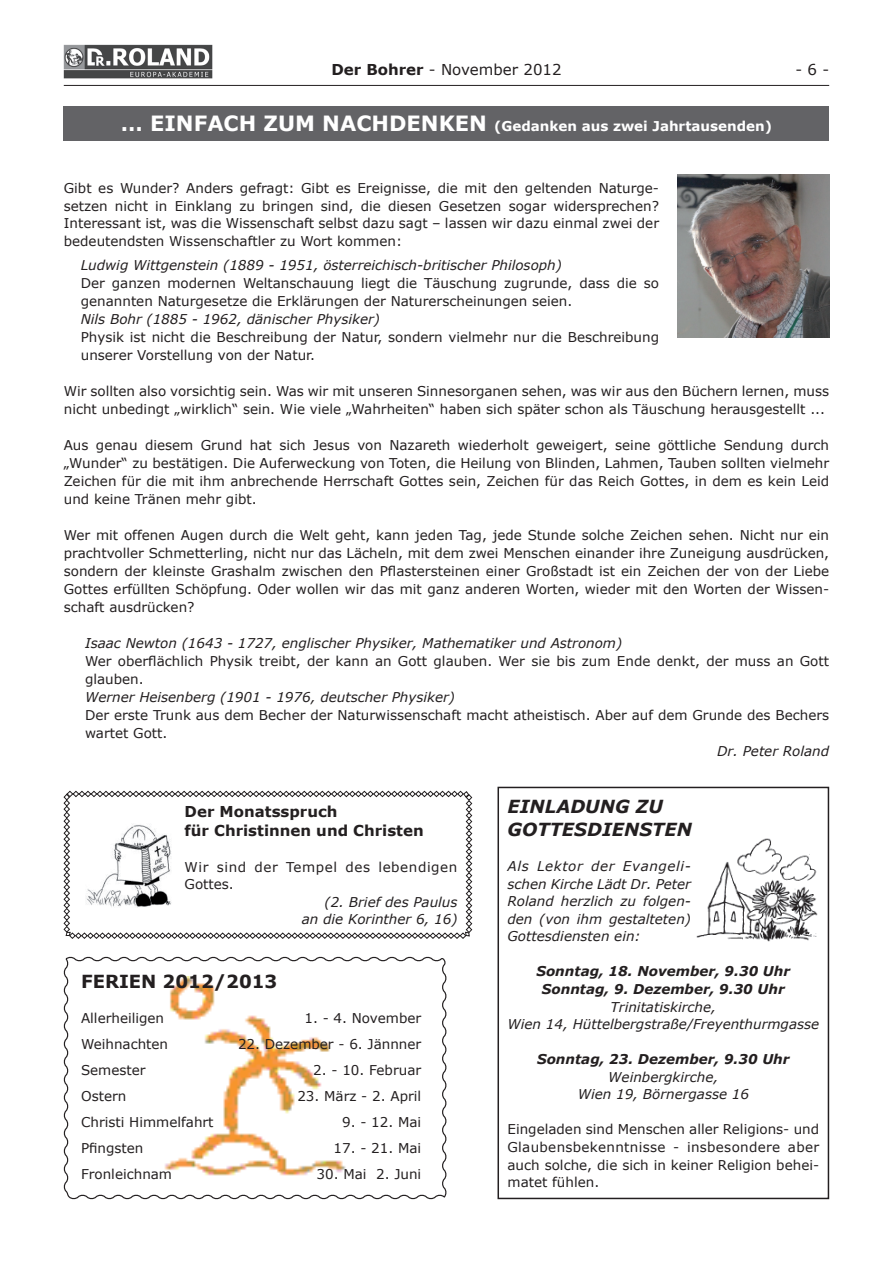
<style>
.page{position:relative;width:893px;height:1263px;background:#fff}
.page>*{position:absolute;margin:0;border:0;box-sizing:border-box;transform-origin:0 0}
.t1{font:700 21px "Verdana";letter-spacing:.07em;color:#fff}
.t2{font:italic 700 18px/23.4px "Verdana";color:#231f20}
.t3{font:700 18px "Verdana";color:#231f20}
.t4{font:700 15px/19.5px "Verdana";color:#231f20}
.t5{font:15px "Verdana";color:#231f20}
.t6{font:13.5px/18px "Verdana";color:#231f20}
.t7{font:italic 13.5px/17.5px "Verdana";color:#231f20;text-align:center}
.t8{font:italic 700 13.5px/17.5px "Verdana";color:#231f20;text-align:center}
.t9{font:700 13.5px "Verdana";color:#fff}
.t10{font:13.5px/17.5px "Verdana";letter-spacing:.04em;color:#231f20}
.s1{font-weight:700}
.s2{font-size:21px}
</style>
<div class="page">
<img style="left:64px;top:45px;width:149px;height:34px">
<hr style="left:64px;top:85px;width:765px;height:1px;background:#231f20">
<div style="left:497px;top:787px;width:332px;height:412px;border:2px solid #231f20"></div>
<img style="left:696px;top:838px;width:122px;height:104px">
<svg style="left:63px;top:790px;width:409px;height:149px"></svg>
<img style="left:86px;top:824px;width:87px;height:83px">
<div style="left:64px;top:106px;width:765px;height:34px;background:#636366"></div>
<svg style="left:63px;top:956px;width:384px;height:244px"></svg>
<img style="left:677px;top:174px;width:152px;height:164px">
<p class="t5" style="left:331px;top:60px;width:232px"><span class="s1">Der Bohrer</span> - November 2012</p>
<p class="t5" style="left:795px;top:60px;width:35px">- 6 -</p>
<h1 class="t1" style="left:121px;top:110px;width:160px">… einfach zum</h1>
<p class="t9" style="left:322px;top:118px;width:451px"><span class="s2">Nachde nke n</span> (Gedanken aus zwei Jahrtausenden)</p>
<p class="t6" style="left:64px;top:179px;width:597px;line-height:17.5px;text-align:justify">Gibt es Wunder? Anders gefragt: Gibt es Ereignisse, die mit den geltenden Naturge&shy;setzen nicht in Einklang zu bringen sind, die diesen Gesetzen sogar widersprechen?<br>Interessant ist, was die Wissenschaft selbst dazu sagt – lassen wir dazu einmal zwei der bedeutendsten Wissenschaftler zu Wort kommen:</p>
<p class="t7" style="left:81px;top:256px;width:483px">Ludwig Wittgenstein (1889 - 1951, österreichisch-britischer Philosoph)</p>
<p class="t6" style="left:81px;top:274px;width:580px">Der ganzen modernen Weltanschauung liegt die Täuschung zugrunde, dass die so genannten Naturgesetze die Erklärungen der Naturerscheinungen seien.</p>
<p class="t7" style="left:81px;top:310px;width:301px">Nils Bohr (1885 - 1962, dänischer Physiker)</p>
<p class="t6" style="left:81px;top:328px;width:580px">Physik ist nicht die Beschreibung der Natur, sondern vielmehr nur die Beschreibung unserer Vorstellung von der Natur.</p>
<p class="t6" style="left:64px;top:382px;width:767px">Wir sollten also vorsichtig sein. Was wir mit unseren Sinnesorganen sehen, was wir aus den Büchern lernen, muss nicht unbedingt „wirklich“ sein. Wie viele „Wahrheiten“ haben sich später schon als Täuschung herausgestellt ...</p>
<p class="t6" style="left:64px;top:436px;width:767px;text-align:justify">Aus genau diesem Grund hat sich Jesus von Nazareth wiederholt geweigert, seine göttliche Sendung durch „Wunder“ zu bestätigen. Die Auferweckung von Toten, die Heilung von Blinden, Lahmen, Tauben sollten vielmehr Zeichen für die mit ihm anbrechende Herrschaft Gottes sein, Zeichen für das Reich Gottes, in dem es kein Leid und keine Tränen mehr gibt.</p>
<p class="t6" style="left:64px;top:526px;width:767px;text-align:justify">Wer mit offenen Augen durch die Welt geht, kann jeden Tag, jede Stunde solche Zeichen sehen. Nicht nur ein prachtvoller Schmetterling, nicht nur das Lächeln, mit dem zwei Menschen einander ihre Zuneigung ausdrücken, sondern der kleinste Grashalm zwischen den Pflastersteinen einer Großstadt ist ein Zeichen der von der Liebe Gottes erfüllten Schöpfung. Oder wollen wir das mit ganz anderen Worten, wieder mit den Worten der Wissen&shy;schaft ausdrücken?</p>
<p class="t7" style="left:85px;top:634px;width:539px">Isaac Newton (1643 - 1727, englischer Physiker, Mathematiker und Astronom)</p>
<p class="t6" style="left:85px;top:652px;width:746px">Wer oberflächlich Physik treibt, der kann an Gott glauben. Wer sie bis zum Ende denkt, der muss an Gott glauben.</p>
<p class="t7" style="left:85px;top:688px;width:372px">Werner Heisenberg (1901 - 1976, deutscher Physiker)</p>
<p class="t6" style="left:85px;top:706px;width:746px">Der erste Trunk aus dem Becher der Naturwissenschaft macht atheistisch. Aber auf dem Grunde des Bechers wartet Gott.</p>
<p class="t7" style="left:717px;top:742px;width:114px">Dr. Peter Roland</p>
<p class="t4" style="left:185px;top:801px;width:241px">Der Monatsspruch<br>für Christinnen und Christen</p>
<p class="t10" style="left:185px;top:857px;width:274px">Wir sind der Tempel des lebendigen<br>Gottes.</p>
<p class="t7" style="left:302px;top:892px;width:157px;text-align:right">(2. Brief des Paulus<br>an die Korinther 6, 16)</p>
<h2 class="t3" style="left:81px;top:970px;width:25px">Ferie</h2>
<h2 class="t3" style="left:141px;top:970px;width:138px">n 2012/2013</h2>
<p class="t6" style="left:81px;top:1008px;width:85px">Allerheiligen</p>
<p class="t6" style="left:304px;top:1008px;width:118px">1. - 4. November</p>
<p class="t6" style="left:81px;top:1035px;width:89px">Weihnachten</p>
<p class="t6" style="left:238px;top:1035px;width:185px">22. Dezember - 6. Jännner</p>
<p class="t6" style="left:81px;top:1061px;width:66px">Semester</p>
<p class="t6" style="left:313px;top:1061px;width:110px">2. - 10. Februar</p>
<p class="t6" style="left:81px;top:1087px;width:47px">Ostern</p>
<p class="t6" style="left:297px;top:1087px;width:125px">23. März - 2. April</p>
<p class="t6" style="left:81px;top:1113px;width:134px">Christi Himmelfahrt</p>
<p class="t6" style="left:342px;top:1113px;width:81px">9. - 12. Mai</p>
<p class="t6" style="left:81px;top:1139px;width:64px">Pfingsten</p>
<p class="t6" style="left:333px;top:1139px;width:89px">17. - 21. Mai</p>
<p class="t6" style="left:81px;top:1165px;width:93px">Fronleichnam</p>
<p class="t6" style="left:317px;top:1165px;width:106px">30. Mai 2. Juni</p>
<h2 class="t2" style="left:507px;top:794px;width:186px">Einladung zu<br>Gottesdiensten</h2>
<p class="t7" style="left:507px;top:857px;width:185px;text-align:justify">Als Lektor der Evangeli&shy;schen Kirche Lädt Dr. Peter Roland herzlich zu folgen&shy;den (von ihm gestalteten)<br>Gottesdiensten ein:</p>
<p class="t8" style="left:536px;top:962px;width:255px">Sonntag, 18. November, 9.30 Uhr<br>Sonntag, 9. Dezember, 9.30 Uhr</p>
<p class="t7" style="left:507px;top:997px;width:313px">Trinitatiskirche,<br>Wien 14, Hüttelbergstraße/Freyenthurmgasse</p>
<p class="t8" style="left:537px;top:1050px;width:254px">Sonntag, 23. Dezember, 9.30 Uhr</p>
<p class="t7" style="left:578px;top:1067px;width:173px">Weinbergkirche,<br>Wien 19, Börnergasse 16</p>
<p class="t6" style="left:507px;top:1120px;width:313px;line-height:17.5px;text-align:justify">Eingeladen sind Menschen aller Religions- und Glaubensbekenntnisse - insbesondere aber auch solche, die sich in keiner Religion behei&shy;matet fühlen.</p>
</div>
